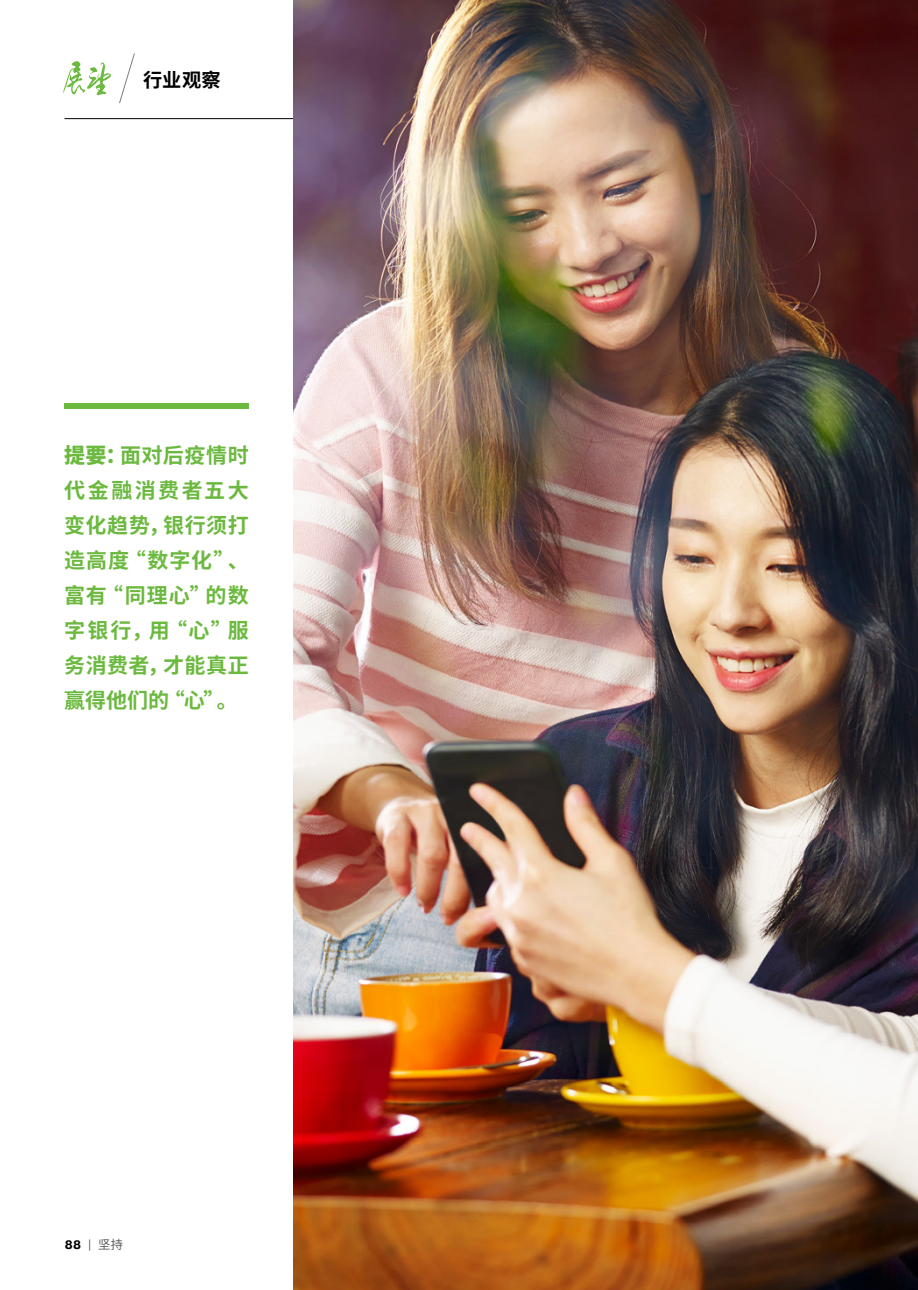
<style>
.page{position:relative;width:918px;height:1290px;background:#fff}
.page>*{position:absolute;margin:0;border:0;box-sizing:border-box;transform-origin:0 0}
.t1{font:700 21px/35px "Source Han Sans CN";letter-spacing:.03em;color:#6bb93e;text-align:justify}
.t2{font:700 19.25px "Source Han Sans CN";color:#000}
.t3{font:600 12.25px "Graphik";color:#000}
.s1{font-weight:800}
.s2{font-weight:400;color:#595757}
.s3{font-family:"Source Han Sans CN";font-weight:400;color:#595757}
</style>
<div class="page">
<div style="left:63px;top:404px;width:185px;height:5px;background:#6bb93e"></div>
<hr style="left:64px;top:118px;width:854px;height:1px;background:#000">
<svg style="left:63px;top:61px;width:48px;height:34px"></svg>
<svg style="left:119px;top:53px;width:16px;height:50px"></svg>
<img style="left:294px;top:0;width:624px;height:1290px">
<p class="t2" style="left:143px;top:69px;width:79px">行业观察</p>
<p class="t1" style="left:64px;top:438px;width:186px"><span class="s1">提要：</span>面对后疫情时代金融消费者五大变化趋势，银行须打造高度“数字化”、富有“同理心”的数字银行，用“心”服务消费者，才能真正赢得他们的“心”。</p>
<p class="t3" style="left:65px;top:1235px;width:60px">88 <span class="s2">|</span> <span class="s3">坚持</span></p>
</div>
